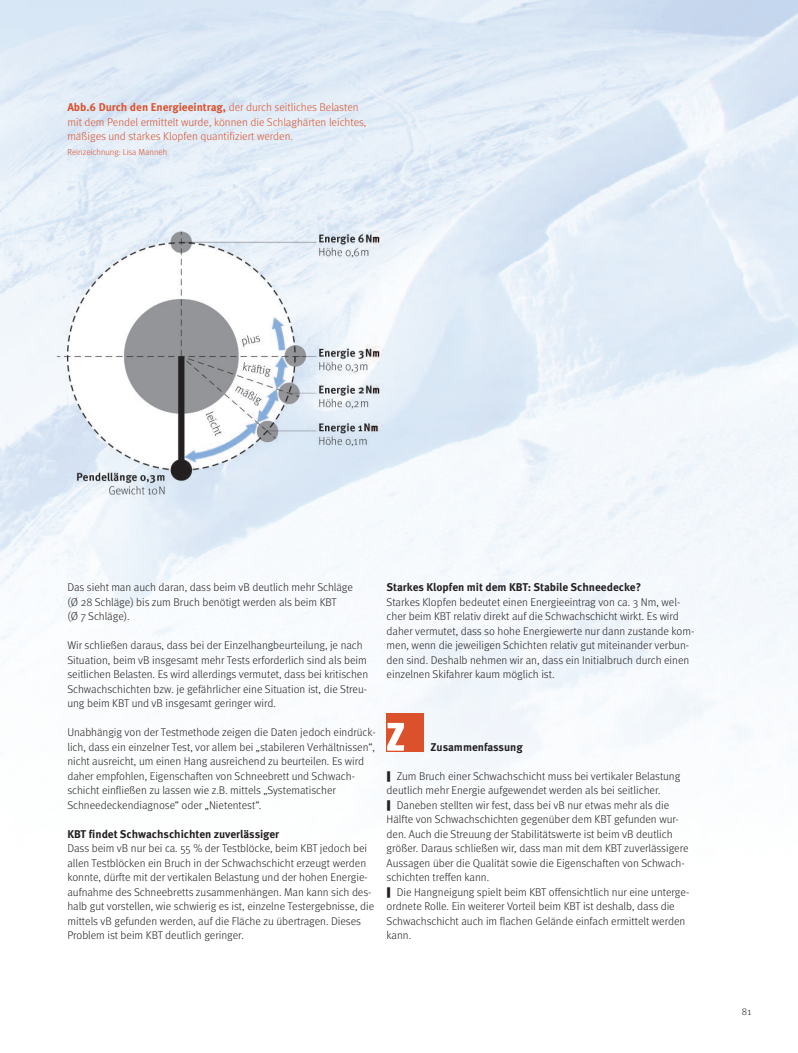
<style>
.page{position:relative;width:798px;height:1053px;background:#fff}
.page>*{position:absolute;margin:0;border:0;box-sizing:border-box;transform-origin:0 0}
.t1{font:700 53.75px "Meta Headline OT Comp";color:#fff}
.t2{font:300 11.25px/14.5px "Meta OT";color:#231f20}
.t3{font:300 11.25px/14.5px "Meta OT";color:#db512b}
.t4{font:700 11.25px "Meta OT";color:#231f20}
.t5{font:300 10px "Meta OT";color:#231f20}
.t6{font:300 8.75px "Meta OT";color:#db512b}
.s1{font-weight:700}
</style>
<div class="page">
<img style="left:0;top:0;width:797px;height:784px">
<div style="left:386px;top:713px;width:38px;height:38px;background:#db512b"></div>
<p class="t3" style="left:67px;top:101px;width:300px"><span class="s1">Abb.6 Durch den Energieeintrag,</span> der durch seitliches Belasten mit dem Pendel ermittelt wurde, können die Schlaghärten leichtes, mäßiges und starkes Klopfen quantifiziert werden.</p>
<p class="t6" style="left:67px;top:148px;width:101px">Reinzeichnung: Lisa Manneh</p>
<p class="t2" style="left:67px;top:580px;width:287px">Das sieht man auch daran, dass beim vB deutlich mehr Schläge (Ø 28 Schläge) bis zum Bruch benötigt werden als beim KBT<br>(Ø 7 Schläge).</p>
<p class="t2" style="left:67px;top:638px;width:302px">Wir schließen daraus, dass bei der Einzelhangbeurteilung, je nach Situation, beim vB insgesamt mehr Tests erforderlich sind als beim seitlichen Belasten. Es wird allerdings vermutet, dass bei kritischen Schwachschichten bzw. je gefährlicher eine Situation ist, die Streu&shy;ung beim KBT und vB insgesamt geringer wird.</p>
<p class="t2" style="left:67px;top:725px;width:310px">Unabhängig von der Testmethode zeigen die Daten jedoch eindrück&shy;lich, dass ein einzelner Test, vor allem bei „stabileren Verhältnissen“, nicht ausreicht, um einen Hang ausreichend zu beurteilen. Es wird daher empfohlen, Eigenschaften von Schneebrett und Schwach&shy;schicht einfließen zu lassen wie z.B. mittels „Systematischer Schneedeckendiagnose“ oder „Nietentest“.</p>
<p class="t4" style="left:67px;top:829px;width:213px">KBT findet Schwachschichten zuverlässiger</p>
<p class="t2" style="left:67px;top:841px;width:308px">Dass beim vB nur bei ca. 55 % der Testblöcke, beim KBT jedoch bei allen Testblöcken ein Bruch in der Schwachschicht erzeugt werden konnte, dürfte mit der vertikalen Belastung und der hohen Energie&shy;aufnahme des Schneebretts zusammenhängen. Man kann sich des&shy;halb gut vorstellen, wie schwierig es ist, einzelne Testergebnisse, die mittels vB gefunden werden, auf die Fläche zu übertragen. Dieses Problem ist beim KBT deutlich geringer.</p>
<p class="t4" style="left:386px;top:582px;width:256px">Starkes Klopfen mit dem KBT: Stabile Schneedecke?</p>
<p class="t2" style="left:386px;top:595px;width:309px">Starkes Klopfen bedeutet einen Energieeintrag von ca. 3 Nm, wel&shy;cher beim KBT relativ direkt auf die Schwachschicht wirkt. Es wird daher vermutet, dass so hohe Energiewerte nur dann zustande kom&shy;men, wenn die jeweiligen Schichten relativ gut miteinander verbun&shy;den sind. Deshalb nehmen wir an, dass ein Initialbruch durch einen einzelnen Skifahrer kaum möglich ist.</p>
<h1 class="t1" style="left:386px;top:711px;width:20px">z</h1>
<p class="t4" style="left:430px;top:742px;width:94px">Zusammenfassung</p>
<p class="t2" style="left:386px;top:769px;width:304px">❙ Zum Bruch einer Schwachschicht muss bei vertikaler Belastung deutlich mehr Energie aufgewendet werden als bei seitlicher.<br>❙ Daneben stellten wir fest, dass bei vB nur etwas mehr als die Hälfte von Schwachschichten gegenüber dem KBT gefunden wur&shy;den. Auch die Streuung der Stabilitätswerte ist beim vB deutlich größer. Daraus schließen wir, dass man mit dem KBT zuverlässigere Aussagen über die Qualität sowie die Eigenschaften von Schwach&shy;schichten treffen kann.<br>❙ Die Hangneigung spielt beim KBT offensichtlich nur eine unterge&shy;ordnete Rolle. Ein weiterer Vorteil beim KBT ist deshalb, dass die Schwachschicht auch im flachen Gelände einfach ermittelt werden kann.</p>
<p class="t5" style="left:741px;top:1007px;width:11px">81</p>
</div>
